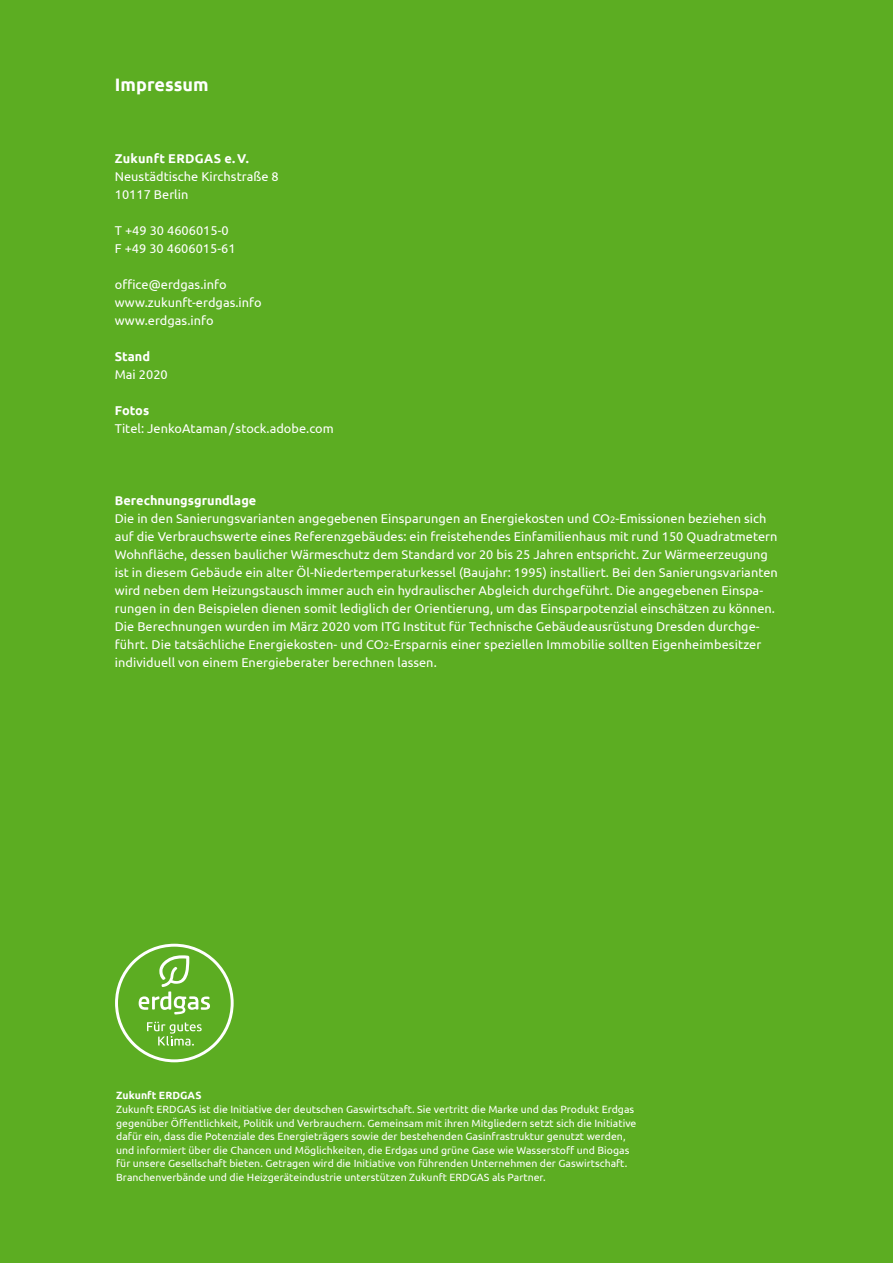
<style>
.page{position:relative;width:893px;height:1263px;background:#5cad22}
.page>*{position:absolute;margin:0;border:0;box-sizing:border-box;transform-origin:0 0}
.t1{font:700 18px "Ubuntu";letter-spacing:.005em;color:#fff}
.t2{font:12.75px/18px "Ubuntu";letter-spacing:.005em;color:#fff}
.t3{font:700 12.75px "Ubuntu";letter-spacing:.02em;color:#fff}
.t4{font:10.5px/13.5px "Ubuntu";letter-spacing:.005em;color:#fff}
.t5{font:700 10.5px "Ubuntu";letter-spacing:.005em;color:#fff}
.s1{font-weight:700}
.s2{font-size:9.6px}
</style>
<div class="page">
<svg style="left:115px;top:944px;width:119px;height:118px"></svg>
<h1 class="t1" style="left:115px;top:74px;width:96px">Impressum</h1>
<p class="t3" style="left:115px;top:151px;width:136px">Zukunft ERDGAS e.V.</p>
<p class="t2" style="left:115px;top:167px;width:165px">Neustädtische Kirchstraße 8<br>10117 Berlin</p>
<p class="t2" style="left:115px;top:221px;width:122px">T +49 30 4606015-0<br>F +49 30 4606015-61</p>
<p class="t2" style="left:115px;top:275px;width:148px">office@erdgas.info www.zukunft-erdgas.info www.erdgas.info</p>
<p class="t3" style="left:115px;top:349px;width:37px">Stand</p>
<p class="t2" style="left:115px;top:365px;width:54px">Mai 2020</p>
<p class="t3" style="left:115px;top:403px;width:36px">Fotos</p>
<p class="t2" style="left:115px;top:419px;width:220px">Titel: JenkoAtaman/ stock.adobe.com</p>
<p class="t2" style="left:115px;top:491px;width:665px"><span class="s1">Berechnungsgrundlage<br></span>Die in den Sanierungsvarianten angegebenen Einsparungen an Energiekosten und CO<span class="s2">2</span>-Emissionen beziehen sich auf die Verbrauchswerte eines Referenzgebäudes: ein freistehendes Einfamilienhaus mit rund 150 Quadratmetern Wohnfläche, dessen baulicher Wärmeschutz dem Standard vor 20 bis 25 Jahren entspricht. Zur Wärmeerzeugung ist in diesem Gebäude ein alter Öl-Niedertemperaturkessel (Baujahr: 1995) installiert. Bei den Sanierungsvarianten wird neben dem Heizungstausch immer auch ein hydraulischer Abgleich durchgeführt. Die angegebenen Einspa&shy;rungen in den Beispielen dienen somit lediglich der Orientierung, um das Einsparpotenzial einschätzen zu können.<br>Die Berechnungen wurden im März 2020 vom ITG Institut für Technische Gebäudeausrüstung Dresden durchge&shy;führt. Die tatsächliche Energiekosten- und CO<span class="s2">2</span>-Ersparnis einer speziellen Immobilie sollten Eigenheimbesitzer individuell von einem Energieberater berechnen lassen.</p>
<p class="t5" style="left:116px;top:1089px;width:87px">Zukunft ERDGAS</p>
<p class="t4" style="left:116px;top:1102px;width:522px">Zukunft ERDGAS ist die Initiative der deutschen Gaswirtschaft. Sie vertritt die Marke und das Produkt Erdgas gegenüber Öffentlichkeit, Politik und Verbrauchern. Gemeinsam mit ihren Mitgliedern setzt sich die Initiative dafür ein, dass die Potenziale des Energieträgers sowie der bestehenden Gasinfrastruktur genutzt werden, und informiert über die Chancen und Möglichkeiten, die Erdgas und grüne Gase wie Wasserstoff und Biogas für unsere Gesellschaft bieten. Getragen wird die Initiative von führenden Unternehmen der Gaswirtschaft.<br>Branchenverbände und die Heizgeräteindustrie unterstützen Zukunft ERDGAS als Partner.</p>
</div>
